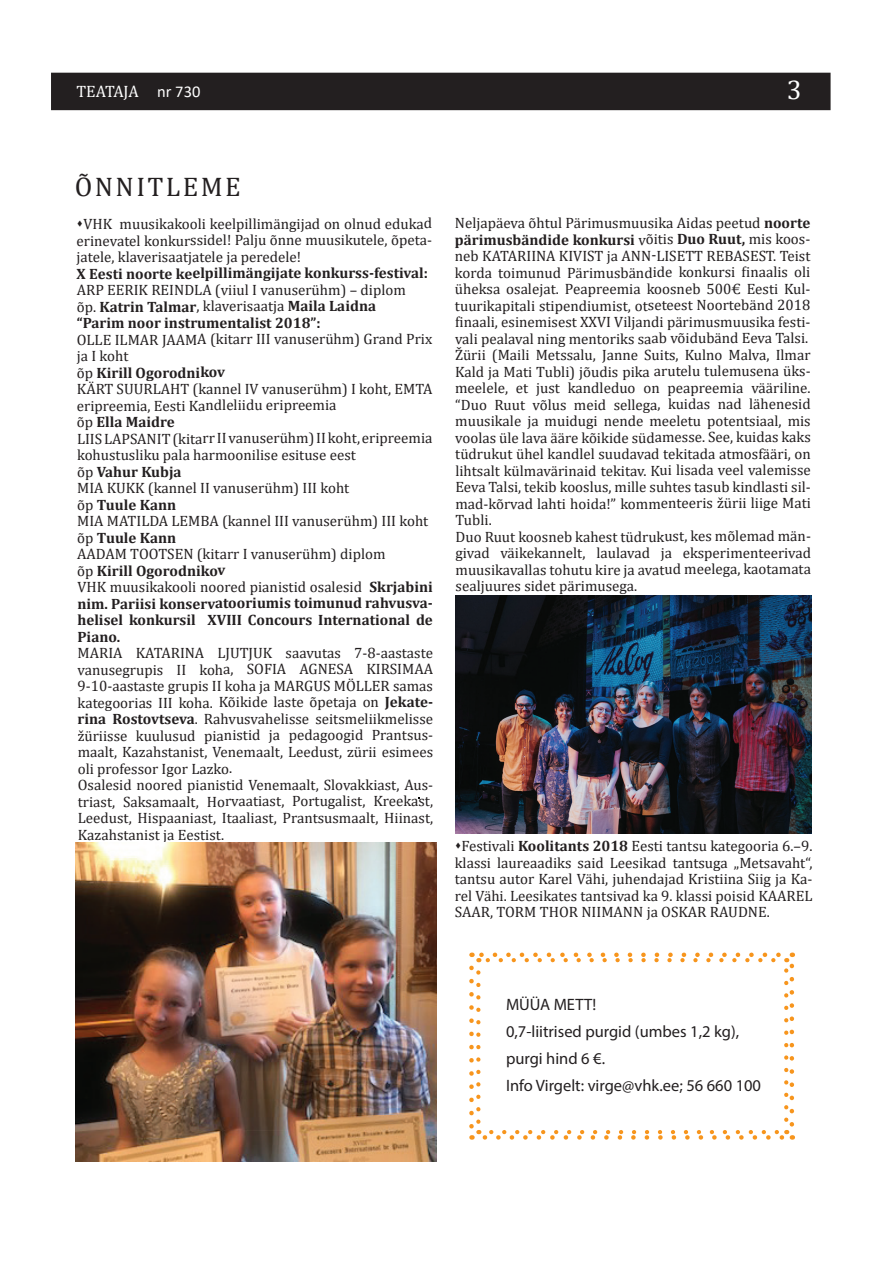
<style>
.page{position:relative;width:893px;height:1263px;background:#fff}
.page>*{position:absolute;margin:0;border:0;box-sizing:border-box;transform-origin:0 0}
.t1{font:27px "Cambria";letter-spacing:.09em;color:#231f20}
.t2{font:27px "Cambria";color:#fff}
.t3{font:16.5px "Myriad Pro";color:#231f20}
.t4{font:16.5px "Cambria";letter-spacing:-.015em;color:#fff}
.t5{font:15px/16.5px "Cambria";color:#231f20;text-align:justify}
.t6{font:700 15px/16.6px "Cambria";letter-spacing:-.005em;color:#231f20;text-align:justify}
.s1{font-family:"Calibri"}
.s2{font-weight:400}
.s3{font-weight:700}
</style>
<div class="page">
<div style="left:51px;top:73px;width:780px;height:37px;background:#231f20"></div>
<img style="left:75px;top:842px;width:362px;height:319px">
<img style="left:455px;top:596px;width:357px;height:237px">
<svg style="left:469px;top:952px;width:325px;height:188px"></svg>
<p class="t4" style="left:77px;top:82px;width:125px">TEATAJA <span class="s1">nr 730</span></p>
<p class="t2" style="left:787px;top:74px;width:16px">3</p>
<p class="t1" style="left:75px;top:171px;width:168px">ÕNNITLEME</p>
<p class="t5" style="left:77px;top:215px;width:357px">▲VHK muusikakooli keelpillimängijad on olnud edukad erinevatel konkurssidel! Palju õnne muusikutele, õpeta&shy;jatele, klaverisaatjatele ja peredele!</p>
<p class="t6" style="left:77px;top:264px;width:353px">X Eesti noorte keelpillimängijate konkurss-festival:</p>
<p class="t5" style="left:77px;top:281px;width:331px">ARP EERIK REINDLA (viiul I vanuserühm) – diplom</p>
<p class="t6" style="left:77px;top:298px;width:301px"><span class="s2">õp.</span> Katrin Talmar<span class="s2">, klaverisaatja</span> Maila Laidna</p>
<p class="t6" style="left:77px;top:314px;width:246px">“Parim noor instrumentalist 2018”:</p>
<p class="t5" style="left:77px;top:331px;width:357px">OLLE ILMAR JAAMA (kitarr III vanuserühm) Grand Prix ja I koht</p>
<p class="t6" style="left:77px;top:364px;width:150px"><span class="s2">õp</span> Kirill Ogorodnikov</p>
<p class="t5" style="left:77px;top:380px;width:357px">KÄRT SUURLAHT (kannel IV vanuserühm) I koht, EMTA eripreemia, Eesti Kandleliidu eripreemia</p>
<p class="t6" style="left:77px;top:413px;width:99px"><span class="s2">õp</span> Ella Maidre</p>
<p class="t5" style="left:77px;top:430px;width:357px">LIIS LAPSANIT (kitarr II vanuserühm) II koht, eripreemia kohustusliku pala harmoonilise esituse eest</p>
<p class="t6" style="left:77px;top:463px;width:106px"><span class="s2">õp</span> Vahur Kubja</p>
<p class="t5" style="left:77px;top:479px;width:274px">MIA KUKK (kannel II vanuserühm) III koht</p>
<p class="t6" style="left:77px;top:496px;width:101px"><span class="s2">õp</span> Tuule Kann</p>
<p class="t5" style="left:77px;top:512px;width:353px">MIA MATILDA LEMBA (kannel III vanuserühm) III koht</p>
<p class="t6" style="left:77px;top:529px;width:101px"><span class="s2">õp</span> Tuule Kann</p>
<p class="t5" style="left:77px;top:545px;width:310px">AADAM TOOTSEN (kitarr I vanuserühm) diplom</p>
<p class="t6" style="left:77px;top:562px;width:150px"><span class="s2">õp</span> Kirill Ogorodnikov</p>
<p class="t6" style="left:77px;top:578px;width:357px"><span class="s2">VHK muusikakooli noored pianistid osalesid</span> Skrjabini nim. Pariisi konservatooriumis toimunud rahvusva&shy;helisel konkursil XVIII Concours International de Piano.</p>
<p class="t5" style="left:77px;top:644px;width:357px">MARIA KATARINA LJUTJUK saavutas 7-8-aastaste vanusegrupis II koha, SOFIA AGNESA KIRSIMAA 9-10-aastaste grupis II koha ja MARGUS MÖLLER samas kategoorias III koha. Kõikide laste õpetaja on <span class="s3">Jekate&shy;rina Rostovtseva</span>. Rahvusvahelisse seitsmeliikmelisse žüriisse kuulusud pianistid ja pedagoogid Prantsus&shy;maalt, Kazahstanist, Venemaalt, Leedust, zürii esimees oli professor Igor Lazko.</p>
<p class="t5" style="left:78px;top:776px;width:357px">Osalesid noored pianistid Venemaalt, Slovakkiast, Aus&shy;triast, Saksamaalt, Horvaatiast, Portugalist, Kreekast, Leedust, Hispaaniast, Itaaliast, Prantsusmaalt, Hiinast, Kazahstanist ja Eestist.</p>
<p class="t5" style="left:455px;top:215px;width:357px">Neljapäeva õhtul Pärimusmuusika Aidas peetud <span class="s3">noorte pärimusbändide konkursi</span> võitis <span class="s3">Duo Ruut,</span> mis koos&shy;neb KATARIINA KIVIST ja ANN-LISETT REBASEST. Teist korda toimunud Pärimusbändide konkursi finaalis oli üheksa osalejat. Peapreemia koosneb 500€ Eesti Kul&shy;tuurikapitali stipendiumist, otseteest Noortebänd 2018 finaali, esinemisest XXVI Viljandi pärimusmuusika festi&shy;vali pealaval ning mentoriks saab võidubänd Eeva Talsi.</p>
<p class="t5" style="left:455px;top:347px;width:357px">Žürii (Maili Metssalu, Janne Suits, Kulno Malva, Ilmar Kald ja Mati Tubli) jõudis pika arutelu tulemusena üks&shy;meelele, et just kandleduo on peapreemia vääriline. “Duo Ruut võlus meid sellega, kuidas nad lähenesid muusikale ja muidugi nende meeletu potentsiaal, mis voolas üle lava ääre kõikide südamesse. See, kuidas kaks tüdrukut ühel kandlel suudavad tekitada atmosfääri, on lihtsalt külmavärinaid tekitav. Kui lisada veel valemisse Eeva Talsi, tekib kooslus, mille suhtes tasub kindlasti sil&shy;mad-kõrvad lahti hoida!” kommenteeris žürii liige Mati Tubli.</p>
<p class="t5" style="left:455px;top:528px;width:357px">Duo Ruut koosneb kahest tüdrukust, kes mõlemad män&shy;givad väikekannelt, laulavad ja eksperimenteerivad muusikavallas tohutu kire ja avatud meelega, kaotamata sealjuures sidet pärimusega.</p>
<p class="t5" style="left:455px;top:838px;width:359px">▲Festivali <span class="s3">Koolitants 2018</span> Eesti tantsu kategooria 6.–9. klassi laureaadiks said Leesikad tantsuga „Metsavaht“, tantsu autor Karel Vähi, juhendajad Kristiina Siig ja Ka&shy;rel Vähi. Leesikates tantsivad ka 9. klassi poisid KAAREL SAAR, TORM THOR NIIMANN ja OSKAR RAUDNE.</p>
<p class="t3" style="left:506px;top:994px;width:92px">MÜÜA METT!</p>
<p class="t3" style="left:506px;top:1021px;width:235px">0,7-liitrised purgid (umbes 1,2 kg),</p>
<p class="t3" style="left:506px;top:1048px;width:101px">purgi hind 6 €.</p>
<p class="t3" style="left:506px;top:1075px;width:257px">Info Virgelt: virge@vhk.ee; 56 660 100</p>
</div>
